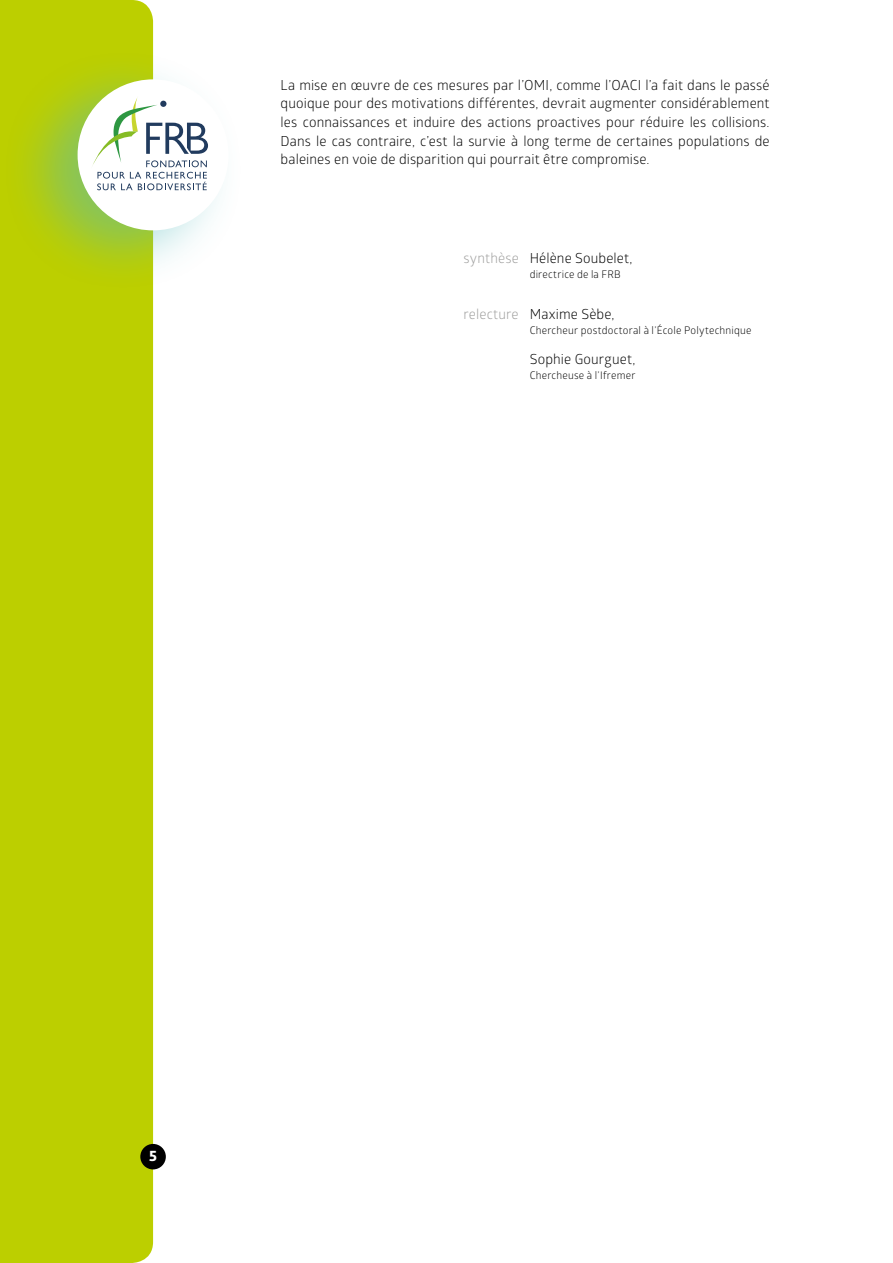
<style>
.page{position:relative;width:893px;height:1263px;background:#fff}
.page>*{position:absolute;margin:0;border:0;box-sizing:border-box;transform-origin:0 0}
.t1{font:700 14.85px "Globerx";color:#fff}
.t2{font:13.8px/18.6px "Glober";letter-spacing:.01em;color:#000;text-align:justify}
.t3{font:10.5px "Glober";letter-spacing:.02em;color:#000}
.s1{color:#9d9d9c}
</style>
<div class="page">
<div style="left:0;top:0;width:153px;height:1263px;background:#bccf00"></div>
<div style="left:1px;top:49px;width:244px;height:243px;background:#51babc;opacity:.5"></div>
<div style="left:78px;top:79px;width:151px;height:151px;background:#fff;border-radius:50%"></div>
<svg style="left:91px;top:96px;width:117px;height:94px"></svg>
<div style="left:140px;top:1144px;width:26px;height:25px;background:#000;border-radius:50%"></div>
<p class="t2" style="left:281px;top:75px;width:491px">La mise en œuvre de ces mesures par l’OMI, comme l’OACI l’a fait dans le passé quoique pour des motivations différentes, devrait augmenter considérablement les connaissances et induire des actions proactives pour réduire les collisions.<br>Dans le cas contraire, c’est la survie à long terme de certaines populations de baleines en voie de disparition qui pourrait être compromise.</p>
<p class="t2" style="left:463px;top:248px;width:171px"><span class="s1">synthèse</span> Hélène Soubelet,</p>
<p class="t3" style="left:530px;top:267px;width:93px">directrice de la FRB</p>
<p class="t2" style="left:463px;top:304px;width:153px"><span class="s1">relecture</span> Maxime Sèbe,</p>
<p class="t3" style="left:530px;top:323px;width:223px">Chercheur postdoctoral à l’École Polytechnique</p>
<p class="t2" style="left:530px;top:349px;width:107px">Sophie Gourguet,</p>
<p class="t3" style="left:530px;top:368px;width:107px">Chercheuse à l’Ifremer</p>
<p class="t1" style="left:149px;top:1145px;width:9px">5</p>
</div>
